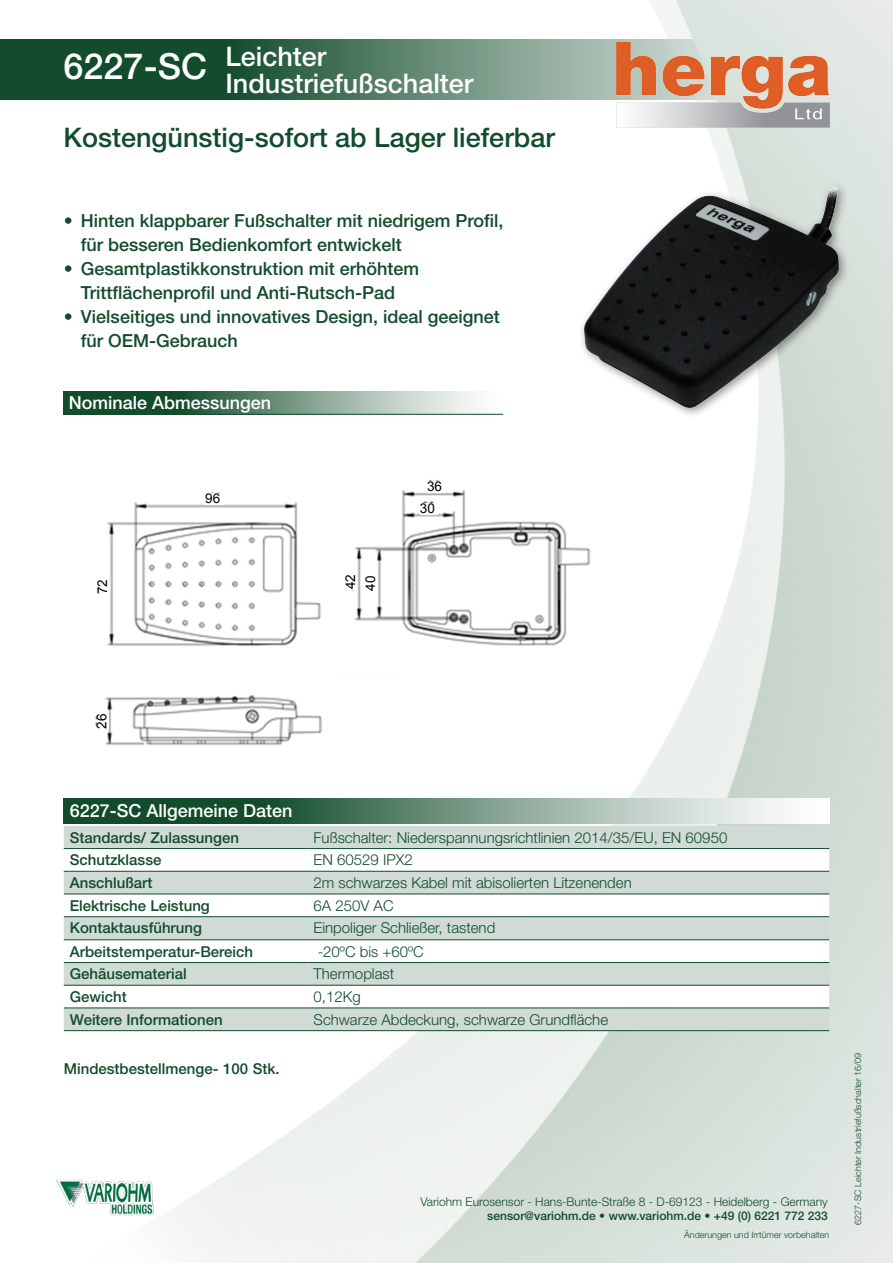
<style>
.page{position:relative;width:893px;height:1263px;background:#fff}
.page>*{position:absolute;margin:0;border:0;box-sizing:border-box;transform-origin:0 0}
.Headings_in_Green_Ba{font:500 36px "Helvetica Neue LT Pro";color:#fff}
.Body_text_Bullets{font:500 27px "Helvetica Neue LT Pro";color:#124c2c}
.Headings_in_Green_Ba-2{font:500 27px/27px "Helvetica Neue LT Pro";color:#fff}
.t1{font:500 18px/24px "Helvetica Neue LT Pro";color:#124c2c}
.Body_text_tables{font:500 18px "Helvetica Neue LT Pro";color:#fff}
.Body_text_tables-2{font:300 15px "Helvetica Neue LT Pro";color:#124c2c}
.Body_text_tables-3{font:500 15px "Helvetica Neue LT Pro";color:#124c2c}
.t2{font:13.5px/21.3px "Arial";color:#000;text-align:center}
.t3{font:300 12px/14.4px "Helvetica Neue LT Pro";color:#124c2c;text-align:right}
.Body_text_tables-4{font:300 9px "Helvetica Neue LT Pro";color:#124c2c}
.s1{font-weight:500}
</style>
<div class="page">
<img style="left:0;top:0;width:893px;height:1263px">
<img style="left:52px;top:1175px;width:109px;height:46px">
<img style="left:617px;top:43px;width:212px;height:85px">
<div style="left:64px;top:826px;width:765px;height:204px;background:#d0dbd5"></div>
<svg style="left:64px;top:849px;width:765px;height:158px"></svg>
<hr style="left:64px;top:848px;width:244px;height:1px;background:#124c2c">
<hr style="left:308px;top:848px;width:521px;height:1px;background:#124c2c">
<hr style="left:64px;top:871px;width:244px;height:1px;background:#124c2c">
<hr style="left:308px;top:871px;width:521px;height:1px;background:#124c2c">
<hr style="left:64px;top:893px;width:244px;height:1px;background:#124c2c">
<hr style="left:308px;top:893px;width:521px;height:1px;background:#124c2c">
<hr style="left:64px;top:916px;width:244px;height:1px;background:#124c2c">
<hr style="left:308px;top:916px;width:521px;height:1px;background:#124c2c">
<hr style="left:64px;top:939px;width:244px;height:1px;background:#124c2c">
<hr style="left:308px;top:939px;width:521px;height:1px;background:#124c2c">
<hr style="left:64px;top:962px;width:244px;height:1px;background:#124c2c">
<hr style="left:308px;top:962px;width:521px;height:1px;background:#124c2c">
<hr style="left:64px;top:985px;width:244px;height:1px;background:#124c2c">
<hr style="left:308px;top:985px;width:521px;height:1px;background:#124c2c">
<hr style="left:64px;top:1007px;width:244px;height:1px;background:#124c2c">
<hr style="left:308px;top:1007px;width:521px;height:1px;background:#124c2c">
<hr style="left:64px;top:1030px;width:244px;height:1px;background:#124c2c">
<hr style="left:308px;top:1030px;width:521px;height:1px;background:#124c2c">
<svg style="left:64px;top:798px;width:765px;height:25px;background:#739582"></svg>
<img style="left:568px;top:134px;width:302px;height:287px">
<svg style="left:64px;top:391px;width:439px;height:23px;background:#729481"></svg>
<hr style="left:64px;top:414px;width:439px;height:1px;background:#124c2c">
<img style="left:64px;top:692px;width:310px;height:60px">
<img style="left:95px;top:483px;width:230px;height:179px">
<img style="left:334px;top:471px;width:260px;height:204px">
<div style="left:427px;top:482px;width:18px;height:11px;background:#fff"></div>
<div style="left:420px;top:503px;width:17px;height:11px;background:#fff"></div>
<div style="left:205px;top:493px;width:18px;height:12px;background:#fff"></div>
<div style="left:97px;top:711px;width:11px;height:18px;background:#fff"></div>
<div style="left:97px;top:577px;width:12px;height:17px;background:#fff"></div>
<div style="left:346px;top:572px;width:11px;height:17px;background:#fff"></div>
<div style="left:365px;top:573px;width:12px;height:18px;background:#fff"></div>
<div style="left:410px;top:652px;width:198px;height:34px;background:#fff"></div>
<div style="left:402px;top:647px;width:183px;height:53px;background:#fff"></div>
<div style="left:591px;top:523px;width:74px;height:74px;background:#fff"></div>
<p class="Headings_in_Green_Ba" style="left:64px;top:45px;width:145px">6227-SC</p>
<p class="Headings_in_Green_Ba-2" style="left:225px;top:43px;width:250px">Leichter<br>Industriefußschalter</p>
<p class="Body_text_Bullets" style="left:64px;top:121px;width:493px">Kostengünstig-sofort ab Lager lieferbar</p>
<p class="t1" style="left:81px;top:209px;width:424px;text-indent:-17px">• Hinten klappbarer Fußschalter mit niedrigem Profil, für besseren Bedienkomfort entwickelt</p>
<p class="t1" style="left:64px;top:257px;width:357px;text-align:center">• Gesamtplastikkonstruktion mit erhöhtem<br>Trittflächenprofil und Anti-Rutsch-Pad</p>
<p class="t1" style="left:81px;top:305px;width:421px;text-indent:-17px">• Vielseitiges und innovatives Design, ideal geeignet für OEM-Gebrauch</p>
<p class="Body_text_tables" style="left:69px;top:392px;width:204px">Nominale Abmessungen</p>
<p class="t2" style="left:205px;top:488px;width:17px">96</p>
<p class="t2" style="left:92px;top:594px;width:17px;rotate:-90deg">72</p>
<p class="t2" style="left:340px;top:591px;width:18px;line-height:20px;text-align:left;rotate:-90deg">42<br>40</p>
<p class="t2" style="left:420px;top:476px;width:24px">36<br>30</p>
<p class="t2" style="left:91px;top:729px;width:17px;rotate:-90deg">26</p>
<p class="Body_text_tables" style="left:70px;top:800px;width:224px">6227-SC Allgemeine Daten</p>
<p class="Body_text_tables-3" style="left:70px;top:828px;width:171px">Standards/ Zulassungen</p>
<p class="Body_text_tables-2" style="left:314px;top:828px;width:415px">Fußschalter: Niederspannungsrichtlinien 2014/35/EU, EN 60950</p>
<p class="Body_text_tables-3" style="left:70px;top:851px;width:93px">Schutzklasse</p>
<p class="Body_text_tables-2" style="left:314px;top:851px;width:101px">EN 60529 IPX2</p>
<p class="Body_text_tables-3" style="left:70px;top:874px;width:84px">Anschlußart</p>
<p class="Body_text_tables-2" style="left:314px;top:873px;width:320px">2m schwarzes Kabel mit abisolierten Litzenenden</p>
<p class="Body_text_tables-3" style="left:70px;top:896px;width:142px">Elektrische Leistung</p>
<p class="Body_text_tables-2" style="left:314px;top:896px;width:82px">6A 250V AC</p>
<p class="Body_text_tables-3" style="left:70px;top:919px;width:134px">Kontaktausführung</p>
<p class="Body_text_tables-2" style="left:314px;top:919px;width:183px">Einpoliger Schließer, tastend</p>
<p class="Body_text_tables-3" style="left:70px;top:942px;width:185px">Arbeitstemperatur-Bereich</p>
<p class="Body_text_tables-2" style="left:318px;top:942px;width:107px">-20ºC bis +60ºC</p>
<p class="Body_text_tables-3" style="left:70px;top:965px;width:118px">Gehäusematerial</p>
<p class="Body_text_tables-2" style="left:314px;top:965px;width:82px">Thermoplast</p>
<p class="Body_text_tables-3" style="left:70px;top:987px;width:58px">Gewicht</p>
<p class="Body_text_tables-2" style="left:314px;top:987px;width:49px">0,12Kg</p>
<p class="Body_text_tables-3" style="left:70px;top:1010px;width:154px">Weitere Informationen</p>
<p class="Body_text_tables-2" style="left:314px;top:1010px;width:296px">Schwarze Abdeckung, schwarze Grundfläche</p>
<p class="Body_text_tables-3" style="left:64px;top:1060px;width:217px">Mindestbestellmenge- 100 Stk.</p>
<p class="t3" style="left:420px;top:1194px;width:409px">Variohm Eurosensor - Hans-Bunte-Straße 8 - D-69123 - Heidelberg - Germany <span class="s1">sensor@variohm.de</span> • <span class="s1">www.variohm.de</span> • <span class="s1">+49 (0) 6221 772 233</span></p>
<p class="Body_text_tables-4" style="left:684px;top:1229px;width:147px">Änderungen und Irrtümer vorbehalten</p>
<p class="Body_text_tables-4" style="left:852px;top:1225px;width:174px;rotate:-90deg">6227-SC Leichter Industriefußschalter 16/09</p>
</div>
